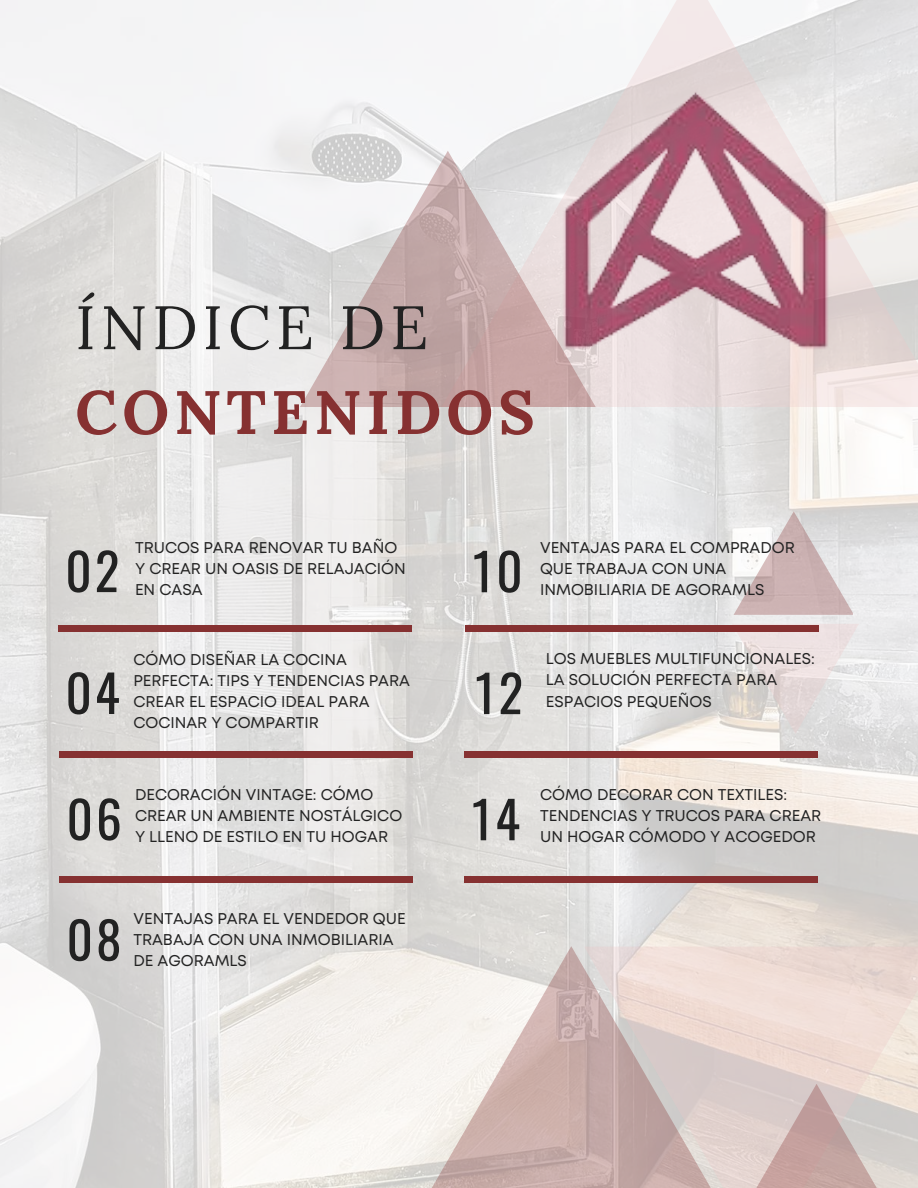
<style>
.page{position:relative;width:918px;height:1188px;background:#fff}
.page>*{position:absolute;margin:0;border:0;box-sizing:border-box;transform-origin:0 0}
.t1{font:700 61.2px "Lora";letter-spacing:.08em;color:#863131}
.t2{font:61.2px "Lora";letter-spacing:.08em;color:#222}
.t3{font:51.15px "Oswald";letter-spacing:.06em;color:#222}
.t4{font:15.6px/21.3px "Mont";color:#222}
</style>
<div class="page">
<img style="left:0;top:0;width:918px;height:1188px">
<svg style="left:423px;top:946px;width:296px;height:242px"></svg>
<svg style="left:441px;top:0;width:477px;height:407px"></svg>
<svg style="left:584px;top:947px;width:334px;height:241px;background:#dfcdc8"></svg>
<svg style="left:300px;top:151px;width:296px;height:255px;background:#d3c2c2"></svg>
<svg style="left:732px;top:624px;width:127px;height:110px;background:#e4dcdb"></svg>
<svg style="left:750px;top:1084px;width:134px;height:104px;background:#cfbab7"></svg>
<svg style="left:734px;top:511px;width:119px;height:104px;background:#d9cbcc"></svg>
<img style="left:561px;top:91px;width:287px;height:260px">
<div style="left:58px;top:626px;width:353px;height:5px;background:#863131"></div>
<div style="left:466px;top:626px;width:353px;height:5px;background:#863131"></div>
<div style="left:59px;top:752px;width:353px;height:5px;background:#863131"></div>
<div style="left:464px;top:752px;width:354px;height:6px;background:#863131"></div>
<div style="left:59px;top:877px;width:353px;height:5px;background:#863131"></div>
<div style="left:464px;top:877px;width:354px;height:6px;background:#863131"></div>
<h1 class="t2" style="left:75px;top:288px;width:354px">ÍNDICE DE</h1>
<h1 class="t1" style="left:75px;top:372px;width:461px">CONTENIDOS</h1>
<h2 class="t3" style="left:65px;top:531px;width:56px">02</h2>
<p class="t4" style="left:135px;top:538px;width:272px">TRUCOS PARA RENOVAR TU BAÑO<br>Y CREAR UN OASIS DE RELAJACIÓN<br>EN CASA</p>
<h2 class="t3" style="left:65px;top:653px;width:56px">04</h2>
<p class="t4" style="left:133px;top:650px;width:278px">CÓMO DISEÑAR LA COCINA<br>PERFECTA: TIPS Y TENDENCIAS PARA<br>CREAR EL ESPACIO IDEAL PARA<br>COCINAR Y COMPARTIR</p>
<h2 class="t3" style="left:473px;top:531px;width:51px">10</h2>
<p class="t4" style="left:540px;top:538px;width:256px">VENTAJAS PARA EL COMPRADOR<br>QUE TRABAJA CON UNA<br>INMOBILIARIA DE AGORAMLS</p>
<h2 class="t3" style="left:475px;top:653px;width:49px">12</h2>
<p class="t4" style="left:546px;top:649px;width:271px">LOS MUEBLES MULTIFUNCIONALES:<br>LA SOLUCIÓN PERFECTA PARA<br>ESPACIOS PEQUEÑOS</p>
<p class="t4" style="left:135px;top:785px;width:269px">DECORACIÓN VINTAGE: CÓMO<br>CREAR UN AMBIENTE NOSTÁLGICO<br>Y LLENO DE ESTILO EN TU HOGAR</p>
<h2 class="t3" style="left:67px;top:779px;width:57px">06</h2>
<h2 class="t3" style="left:472px;top:779px;width:50px">14</h2>
<p class="t4" style="left:540px;top:785px;width:283px">CÓMO DECORAR CON TEXTILES:<br>TENDENCIAS Y TRUCOS PARA CREAR<br>UN HOGAR CÓMODO Y ACOGEDOR</p>
<h2 class="t3" style="left:67px;top:900px;width:57px">08</h2>
<p class="t4" style="left:133px;top:909px;width:274px">VENTAJAS PARA EL VENDEDOR QUE<br>TRABAJA CON UNA INMOBILIARIA</p>
<p class="t4" style="left:133px;top:951px;width:115px">DE AGORAMLS</p>
</div>
